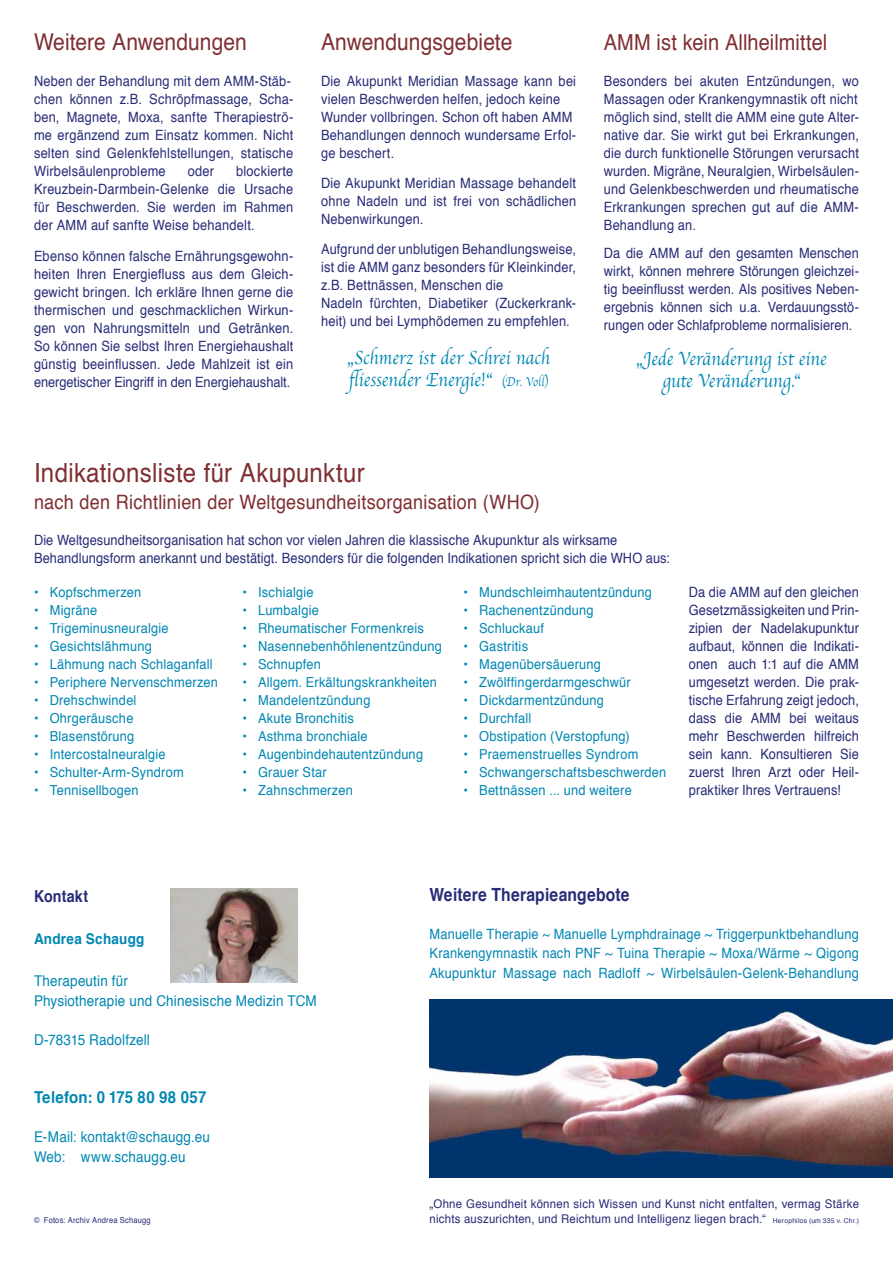
<style>
.page{position:relative;width:893px;height:1263px;background:#fff}
.page>*{position:absolute;margin:0;border:0;box-sizing:border-box;transform-origin:0 0}
.t1{font:26.4px "Helvetica";letter-spacing:.015em;color:#802f32;scale:.91 1}
.t2{font:23.1px "Helvetica";letter-spacing:.005em;color:#802f32;scale:.91 1}
.t3{font:22.05px "Helvetica";letter-spacing:.005em;color:#802f32;scale:.9 1}
.t4{font:19.8px/21.6px "Apple Chancery";letter-spacing:.005em;color:#0087b3;scale:.86 1}
.t5{font:19.8px "Helvetica";letter-spacing:.015em;color:#802f32;scale:.91 1}
.t6{font:700 18.15px "Helvetica";letter-spacing:.01em;color:#282c77;scale:.86 1}
.t7{font:700 16.5px "Helvetica";letter-spacing:.015em;color:#0087b3;scale:.91 1}
.t8{font:700 16.5px "Helvetica";letter-spacing:.015em;color:#282c77;scale:.86 1}
.t9{font:14.85px/19.5px "Helvetica";letter-spacing:.015em;color:#0087b3;scale:.91 1}
.t10{font:700 14.85px "Helvetica";letter-spacing:.02em;color:#0087b3;scale:.91 1}
.t11{font:14.1px/18px "Helvetica";letter-spacing:.015em;color:#282c77;text-align:justify;scale:.9 1}
.t12{font:14.1px/19.5px "Helvetica";letter-spacing:.015em;color:#0087b3;text-align:justify;scale:.9 1}
.t13{font:13.8px "Helvetica";letter-spacing:.015em;color:#0087b3;scale:.93 1}
.t14{font:12px/14.4px "Helvetica";letter-spacing:.02em;color:#282c77;scale:.95 1}
.t15{font:8.25px "Helvetica";letter-spacing:.03em;color:#282c77;scale:.91 1}
.s1{font-size:13.2px}
.s2{font-size:6.75px}
</style>
<div class="page">
<img style="left:429px;top:999px;width:464px;height:179px">
<img style="left:170px;top:889px;width:128px;height:93px">
<h2 class="t2" style="left:34px;top:32px;width:235px">Weitere Anwendungen</h2>
<p class="t11" style="left:34px;top:73px;width:290px;text-align:left">Neben der Behandlung mit dem AMM-Stäb&shy;chen können z.B. Schröpfmassage, Scha&shy;ben, Magnete, Moxa, sanfte Therapieströ&shy;me ergänzend zum Einsatz kommen. Nicht selten sind Gelenkfehlstellungen, statische Wirbelsäulenprobleme</p>
<p class="t11" style="left:34px;top:163px;width:290px;text-indent:202px">blockierte Kreuzbein-Darmbein-Gelenke die Ursache für Beschwerden. Sie werden im Rahmen der AMM auf sanfte Weise behandelt.</p>
<p class="t11" style="left:34px;top:248px;width:290px">Ebenso können falsche Ernährungsgewohn&shy;heiten Ihren Energiefluss aus dem Gleich&shy;gewicht bringen. Ich erkläre Ihnen gerne die thermischen und geschmacklichen Wirkun&shy;gen von Nahrungsmitteln und Getränken.<br>So können Sie selbst Ihren Energiehaushalt günstig beeinflussen. Jede Mahlzeit ist ein energetischer Eingriff in den Energiehaushalt.</p>
<p class="t11" style="left:188px;top:163px;width:31px">oder</p>
<h2 class="t2" style="left:321px;top:32px;width:212px">Anwendungsgebiete</h2>
<p class="t11" style="left:321px;top:73px;width:285px;text-align:left">Die Akupunkt Meridian Massage kann bei vielen Beschwerden helfen, jedoch keine Wunder vollbringen. Schon oft haben AMM Behandlungen dennoch wundersame Erfol&shy;ge beschert.</p>
<p class="t11" style="left:321px;top:175px;width:285px">Die Akupunkt Meridian Massage behandelt ohne Nadeln und ist frei von schädlichen Nebenwirkungen.</p>
<p class="t11" style="left:321px;top:241px;width:285px;text-align:left">Aufgrund der unblutigen Behandlungsweise, ist die AMM ganz besonders für Kleinkinder, z.B. Bettnässen, Menschen die<br>Nadeln fürchten, Diabetiker (Zuckerkrank&shy;heit) und bei Lymphödemen zu empfehlen.</p>
<h3 class="t4" style="left:347px;top:347px;width:237px">„Schmerz ist der Schrei nach fliessender Energie!“ <span class="s1">(Dr. Voll)</span></h3>
<h3 class="t3" style="left:604px;top:33px;width:250px">AMM ist kein Allheilmittel</h3>
<p class="t11" style="left:604px;top:73px;width:285px">Besonders bei akuten Entzündungen, wo Massagen oder Krankengymnastik oft nicht möglich sind, stellt die AMM eine gute Alter&shy;native dar. Sie wirkt gut bei Erkrankungen, die durch funktionelle Störungen verursacht wurden. Migräne, Neuralgien, Wirbelsäulen&shy;und Gelenkbeschwerden und rheumatische Erkrankungen sprechen gut auf die AMM-Behandlung an.</p>
<p class="t11" style="left:604px;top:245px;width:285px">Da die AMM auf den gesamten Menschen wirkt, können mehrere Störungen gleichzei&shy;tig beeinflusst werden. Als positives Neben&shy;ergebnis können sich u.a. Verdauungsstö&shy;rungen oder Schlafprobleme normalisieren.</p>
<h3 class="t4" style="left:636px;top:348px;width:223px;text-align:center">„Jede Veränderung ist eine gute Veränderung.“</h3>
<h1 class="t1" style="left:34px;top:461px;width:365px">Indikationsliste für Akupunktur</h1>
<h3 class="t5" style="left:34px;top:493px;width:557px">nach den Richtlinien der Weltgesundheitsorganisation (WHO)</h3>
<p class="t11" style="left:34px;top:532px;width:708px">Die Weltgesundheitsorganisation hat schon vor vielen Jahren die klassische Akupunktur als wirksame<br>Behandlungsform anerkannt und bestätigt. Besonders für die folgenden Indikationen spricht sich die WHO aus:</p>
<p class="t13" style="left:34px;top:586px;width:117px">• Kopfschmerzen</p>
<p class="t13" style="left:34px;top:604px;width:70px">• Migräne</p>
<p class="t13" style="left:34px;top:622px;width:146px">• Trigeminusneuralgie</p>
<p class="t13" style="left:34px;top:640px;width:128px">• Gesichtslähmung</p>
<p class="t13" style="left:34px;top:658px;width:194px">• Lähmung nach Schlaganfall</p>
<p class="t13" style="left:34px;top:676px;width:199px">• Periphere Nervenschmerzen</p>
<p class="t13" style="left:34px;top:694px;width:112px">• Drehschwindel</p>
<p class="t13" style="left:34px;top:712px;width:108px">• Ohrgeräusche</p>
<p class="t13" style="left:34px;top:730px;width:109px">• Blasenstörung</p>
<p class="t13" style="left:34px;top:748px;width:143px">• Intercostalneuralgie</p>
<p class="t13" style="left:34px;top:766px;width:163px">• Schulter-Arm-Syndrom</p>
<p class="t13" style="left:34px;top:784px;width:114px">• Tennisellbogen</p>
<p class="t13" style="left:463px;top:586px;width:204px">• Mundschleimhautentzündung</p>
<p class="t13" style="left:463px;top:604px;width:141px">• Rachenentzündung</p>
<p class="t13" style="left:463px;top:622px;width:88px">• Schluckauf</p>
<p class="t13" style="left:463px;top:640px;width:71px">• Gastritis</p>
<p class="t13" style="left:463px;top:658px;width:149px">• Magenübersäuerung</p>
<p class="t13" style="left:463px;top:676px;width:181px">• Zwölffingerdarmgeschwür</p>
<p class="t13" style="left:463px;top:694px;width:153px">• Dickdarmentzündung</p>
<p class="t13" style="left:463px;top:712px;width:74px">• Durchfall</p>
<p class="t13" style="left:463px;top:730px;width:180px">• Obstipation (Verstopfung)</p>
<p class="t13" style="left:463px;top:748px;width:190px">• Praemenstruelles Syndrom</p>
<p class="t13" style="left:463px;top:766px;width:220px">• Schwangerschaftsbeschwerden</p>
<p class="t13" style="left:463px;top:784px;width:182px">• Bettnässen ... und weitere</p>
<p class="t13" style="left:242px;top:586px;width:78px">• Ischialgie</p>
<p class="t13" style="left:242px;top:604px;width:84px">• Lumbalgie</p>
<p class="t13" style="left:242px;top:622px;width:197px">• Rheumatischer Formenkreis</p>
<p class="t13" style="left:242px;top:640px;width:216px">• Nasennebenhöhlenentzündung</p>
<p class="t13" style="left:242px;top:658px;width:86px">• Schnupfen</p>
<p class="t13" style="left:242px;top:676px;width:211px">• Allgem. Erkältungskrankheiten</p>
<p class="t13" style="left:242px;top:694px;width:139px">• Mandelentzündung</p>
<p class="t13" style="left:242px;top:712px;width:122px">• Akute Bronchitis</p>
<p class="t13" style="left:242px;top:730px;width:136px">• Asthma bronchiale</p>
<p class="t13" style="left:242px;top:748px;width:196px">• Augenbindehautentzündung</p>
<p class="t13" style="left:242px;top:766px;width:92px">• Grauer Star</p>
<p class="t13" style="left:242px;top:784px;width:120px">• Zahnschmerzen</p>
<p class="t11" style="left:689px;top:584px;width:191px">Da die AMM auf den gleichen Gesetzmässigkeiten und Prin&shy;zipien der Nadelakupunktur aufbaut, können die Indikati&shy;onen auch 1:1 auf die AMM umgesetzt werden. Die prak&shy;tische Erfahrung zeigt jedoch, dass die AMM bei weitaus mehr Beschwerden hilfreich sein kann. Konsultieren Sie zuerst Ihren Arzt oder Heil&shy;praktiker Ihres Vertrauens!</p>
<p class="t8" style="left:34px;top:889px;width:64px">Kontakt</p>
<p class="t10" style="left:34px;top:933px;width:123px">Andrea Schaugg</p>
<p class="t9" style="left:34px;top:972px;width:312px">Therapeutin für<br>Physiotherapie und Chinesische Medizin TCM</p>
<p class="t9" style="left:34px;top:1031px;width:129px">D-78315 Radolfzell</p>
<p class="t7" style="left:34px;top:1090px;width:191px">Telefon: 0 175 80 98 057</p>
<p class="t9" style="left:34px;top:1128px;width:195px">E-Mail: kontakt@schaugg.eu<br>Web: www.schaugg.eu</p>
<p class="t15" style="left:34px;top:1217px;width:130px">© Fotos: Archiv Andrea Schaugg</p>
<p class="t6" style="left:429px;top:887px;width:234px">Weitere Therapieangebote</p>
<p class="t12" style="left:429px;top:925px;width:479px">Manuelle Therapie ~ Manuelle Lymphdrainage ~ Triggerpunktbehandlung Krankengymnastik nach PNF ~ Tuina Therapie ~ Moxa/Wärme ~ Qigong Akupunktur Massage nach Radloff ~ Wirbelsäulen-Gelenk-Behandlung</p>
<p class="t14" style="left:429px;top:1198px;width:454px">„Ohne Gesundheit können sich Wissen und Kunst nicht entfalten, vermag Stärke nichts auszurichten, und Reichtum und Intelligenz liegen brach.“ <span class="s2">Herophilos (um 335 v. Chr.)</span></p>
</div>
